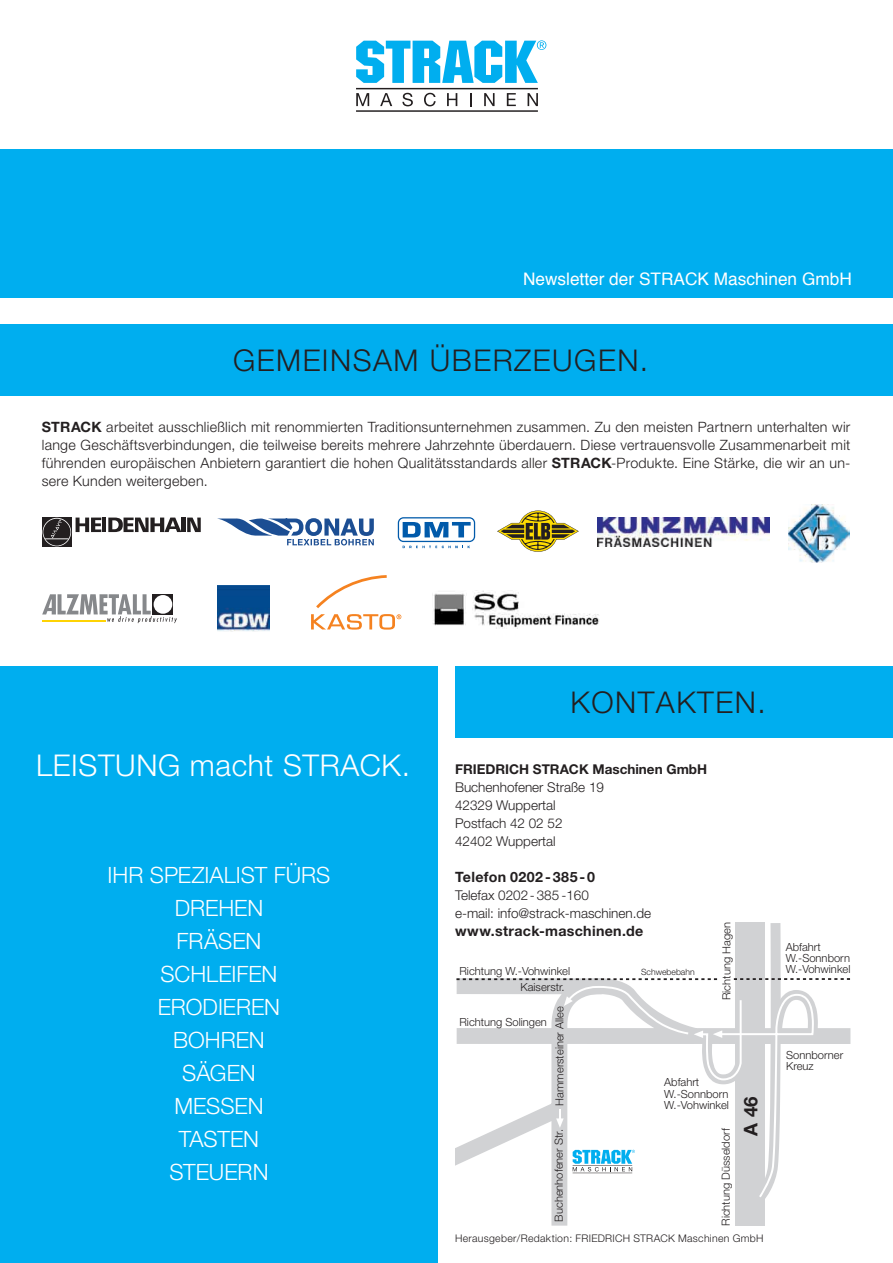
<style>
.page{position:relative;width:893px;height:1263px;background:#fff}
.page>*{position:absolute;margin:0;border:0;box-sizing:border-box;transform-origin:0 0}
.t1{font:300 30px "Helvetica Neue";letter-spacing:.05em;color:#231f20}
.t2{font:300 30px "Helvetica Neue";letter-spacing:.02em;color:#fff}
.t3{font:300 22.5px/33px "Helvetica Neue";color:#fff;text-align:center}
.t4{font:700 18.9px "Helvetica Neue";color:#231f20}
.t5{font:17.25px "Helvetica";color:#fff}
.t6{font:300 14.25px/18px "Helvetica Neue";letter-spacing:.02em;color:#231f20;text-align:justify}
.t7{font:700 14.25px "Helvetica Neue";letter-spacing:.025em;color:#231f20}
.t8{font:300 13.5px/18px "Helvetica Neue";color:#231f20}
.t9{font:700 13.5px "Helvetica Neue";color:#231f20}
.t10{font:300 11.25px/11.2px "Helvetica Neue";color:#231f20}
.t11{font:300 10.5px "Helvetica Neue";letter-spacing:.03em;color:#231f20}
.t12{font:300 8.7px "Helvetica Neue";color:#231f20}
.s1{font-weight:700}
</style>
<div class="page">
<div style="left:0;top:666px;width:438px;height:597px;background:#00aeef"></div>
<div style="left:0;top:149px;width:893px;height:149px;background:#00aeef"></div>
<svg style="left:356px;top:40px;width:190px;height:43px"></svg>
<svg style="left:356px;top:93px;width:13px;height:13px"></svg>
<svg style="left:380px;top:93px;width:12px;height:13px"></svg>
<svg style="left:402px;top:93px;width:11px;height:13px"></svg>
<svg style="left:424px;top:93px;width:12px;height:13px"></svg>
<svg style="left:447px;top:93px;width:10px;height:13px"></svg>
<svg style="left:470px;top:93px;width:2px;height:13px"></svg>
<svg style="left:484px;top:93px;width:11px;height:13px"></svg>
<svg style="left:507px;top:93px;width:9px;height:13px"></svg>
<svg style="left:528px;top:93px;width:10px;height:13px"></svg>
<hr style="left:356px;top:110px;width:182px;height:2px;background:#231f20">
<hr style="left:356px;top:88px;width:182px;height:1px;background:#231f20">
<div style="left:0;top:324px;width:893px;height:72px;background:#00aeef"></div>
<div style="left:455px;top:666px;width:438px;height:72px;background:#00aeef"></div>
<svg style="left:76px;top:517px;width:25px;height:15px"></svg>
<hr style="left:102px;top:518px;width:4px;height:14px;background:#231f20">
<svg style="left:108px;top:517px;width:73px;height:15px"></svg>
<div style="left:181px;top:518px;width:5px;height:14px;background:#231f20"></div>
<svg style="left:187px;top:517px;width:14px;height:15px"></svg>
<svg style="left:42px;top:518px;width:29px;height:29px"></svg>
<svg style="left:43px;top:518px;width:28px;height:28px"></svg>
<svg style="left:43px;top:519px;width:27px;height:27px"></svg>
<svg style="left:45px;top:519px;width:24px;height:20px"></svg>
<svg style="left:398px;top:517px;width:77px;height:31px"></svg>
<svg style="left:42px;top:594px;width:135px;height:29px"></svg>
<hr style="left:42px;top:621px;width:64px;height:1px;background:#fed304">
<svg style="left:153px;top:594px;width:20px;height:20px"></svg>
<div style="left:154px;top:595px;width:18px;height:19px;background:#fff;border-radius:50%"></div>
<img style="left:218px;top:585px;width:51px;height:46px">
<svg style="left:497px;top:511px;width:82px;height:41px"></svg>
<svg style="left:217px;top:518px;width:157px;height:27px"></svg>
<svg style="left:455px;top:1148px;width:310px;height:77px"></svg>
<svg style="left:456px;top:923px;width:394px;height:276px"></svg>
<hr style="left:573px;top:1165px;width:59px;height:1px;background:#231f20">
<hr style="left:573px;top:1173px;width:59px;height:1px;background:#231f20">
<img style="left:598px;top:517px;width:171px;height:29px">
<img style="left:432px;top:591px;width:167px;height:37px">
<img style="left:788px;top:504px;width:62px;height:59px">
<svg style="left:316px;top:575px;width:71px;height:33px"></svg>
<svg style="left:311px;top:614px;width:90px;height:16px"></svg>
<p class="t5" style="left:523px;top:265px;width:330px">Newsletter der STRACK Maschinen GmbH</p>
<h1 class="t1" style="left:233px;top:342px;width:417px">GEMEINSAM ÜBERZEUGEN.</h1>
<p class="t6" style="left:42px;top:418px;width:810px"><span class="s1">STRACK</span> arbeitet ausschließlich mit renommierten Traditionsunternehmen zusammen. Zu den meisten Partnern unterhalten wir lange Geschäftsverbindungen, die teilweise bereits mehrere Jahrzehnte überdauern. Diese vertrauensvolle Zusammenarbeit mit führenden europäischen Anbietern garantiert die hohen Qualitätsstandards aller <span class="s1">STRACK</span>-Produkte. Eine Stärke, die wir an un&shy;sere Kunden weitergeben.</p>
<h1 class="t2" style="left:36px;top:747px;width:375px">LEISTUNG macht STRACK.</h1>
<h2 class="t3" style="left:108px;top:858px;width:224px">IHR SPEZIALIST FÜRS<br>DREHEN<br>FRÄSEN<br>SCHLEIFEN<br>ERODIEREN<br>BOHREN<br>SÄGEN<br>MESSEN<br>TASTEN<br>STEUERN</h2>
<h1 class="t1" style="left:570px;top:684px;width:197px">KONTAKTEN.</h1>
<p class="t9" style="left:455px;top:761px;width:254px">FRIEDRICH STRACK Maschinen GmbH</p>
<p class="t8" style="left:455px;top:778px;width:151px">Buchenhofener Straße 19<br>42329 Wuppertal<br>Postfach 42 02 52<br>42402 Wuppertal</p>
<p class="t7" style="left:455px;top:868px;width:142px">Telefon 0202 - 385 - 0</p>
<p class="t8" style="left:455px;top:886px;width:198px">Telefax 0202 - 385 -160<br>e-mail: info@strack-maschinen.de</p>
<p class="t7" style="left:455px;top:922px;width:190px">www.strack-maschinen.de</p>
<p class="t10" style="left:459px;top:965px;width:112px">Richtung W.-Vohwinkel</p>
<p class="t10" style="left:520px;top:981px;width:46px">Kaiserstr.</p>
<p class="t12" style="left:641px;top:967px;width:55px">Schwebebahn</p>
<p class="t10" style="left:721px;top:1000px;width:79px;rotate:-90deg">Richtung Hagen</p>
<p class="t10" style="left:459px;top:1016px;width:89px">Richtung Solingen</p>
<p class="t10" style="left:554px;top:1105px;width:101px;rotate:-90deg">Hammersteiner Allee</p>
<p class="t10" style="left:553px;top:1222px;width:94px;rotate:-90deg">Buchenhofener Str.</p>
<p class="t10" style="left:664px;top:1076px;width:66px">Abfahrt<br>W.-Sonnborn<br>W.-Vohwinkel</p>
<p class="t10" style="left:720px;top:1226px;width:99px;rotate:-90deg">Richtung Düsseldorf</p>
<h3 class="t4" style="left:739px;top:1135px;width:41px;rotate:-90deg">A 46</h3>
<p class="t11" style="left:455px;top:1232px;width:310px">Herausgeber/Redaktion: FRIEDRICH STRACK Maschinen GmbH</p>
<p class="t10" style="left:786px;top:941px;width:66px">Abfahrt<br>W.-Sonnborn<br>W.-Vohwinkel</p>
<p class="t10" style="left:786px;top:1049px;width:59px">Sonnborner<br>Kreuz</p>
</div>
